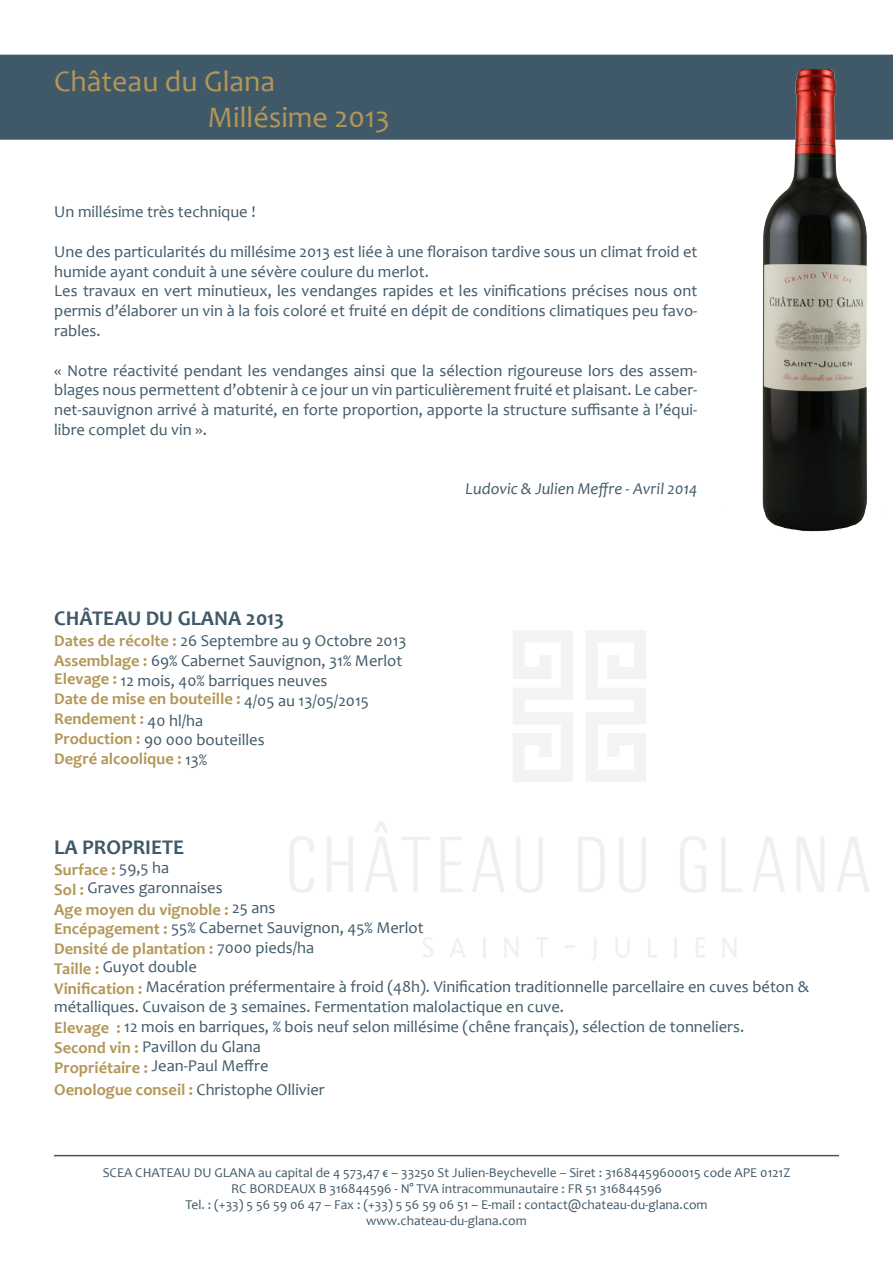
<style>
.page{position:relative;width:893px;height:1263px;background:#fff}
.page>*{position:absolute;margin:0;border:0;box-sizing:border-box;transform-origin:0 0}
.t1{font:30px "Candara";color:#b39758}
.t2{font:700 21px "Candara";color:#405968}
.t3{font:16.5px/19.8px "Candara";color:#405968}
.t4{font:700 16.5px "Candara";color:#b39758}
.t5{font:16.5px "Candara";color:#3f5c66}
.t6{font:italic 16.5px "Candara";color:#405968}
.t7{font:13.5px "Candara";color:#405968}
.s1{font-weight:700;color:#b39758}
.s2{font-weight:400;color:#405968}
.s3{color:#405968}
</style>
<div class="page">
<svg style="left:513px;top:631px;width:60px;height:151px"></svg>
<svg style="left:586px;top:631px;width:60px;height:151px"></svg>
<svg style="left:289px;top:836px;width:25px;height:57px"></svg>
<svg style="left:327px;top:837px;width:26px;height:55px"></svg>
<svg style="left:365px;top:822px;width:65px;height:70px"></svg>
<svg style="left:441px;top:837px;width:22px;height:55px"></svg>
<svg style="left:472px;top:837px;width:33px;height:55px"></svg>
<svg style="left:516px;top:837px;width:27px;height:56px"></svg>
<svg style="left:578px;top:837px;width:27px;height:55px"></svg>
<svg style="left:619px;top:837px;width:27px;height:56px"></svg>
<svg style="left:680px;top:836px;width:26px;height:57px"></svg>
<svg style="left:721px;top:837px;width:21px;height:55px"></svg>
<svg style="left:752px;top:837px;width:33px;height:55px"></svg>
<svg style="left:797px;top:837px;width:27px;height:55px"></svg>
<svg style="left:837px;top:837px;width:32px;height:55px"></svg>
<svg style="left:423px;top:937px;width:10px;height:21px"></svg>
<svg style="left:450px;top:937px;width:15px;height:20px"></svg>
<hr style="left:483px;top:937px;width:2px;height:20px;background:#231f20">
<svg style="left:504px;top:937px;width:14px;height:20px"></svg>
<svg style="left:536px;top:937px;width:12px;height:20px"></svg>
<svg style="left:565px;top:945px;width:9px;height:3px"></svg>
<svg style="left:592px;top:937px;width:4px;height:24px"></svg>
<svg style="left:616px;top:937px;width:14px;height:21px"></svg>
<svg style="left:648px;top:937px;width:9px;height:20px"></svg>
<hr style="left:674px;top:937px;width:3px;height:20px;background:#231f20">
<svg style="left:696px;top:937px;width:9px;height:20px"></svg>
<svg style="left:722px;top:937px;width:14px;height:20px"></svg>
<div style="left:1px;top:55px;width:891px;height:84px;background:#405968"></div>
<div style="left:0;top:55px;width:893px;height:85px;border:2px solid #405968"></div>
<hr style="left:54px;top:1155px;width:785px;height:1px;background:#405968">
<img style="left:697px;top:69px;width:196px;height:463px">
<p class="t1" style="left:54px;top:62px;width:223px">Château du Glana</p>
<p class="t1" style="left:208px;top:98px;width:184px">Millésime 2013</p>
<p class="t3" style="left:54px;top:202px;width:203px">Un millésime très technique !</p>
<p class="t3" style="left:54px;top:241px;width:645px">Une des particularités du millésime 2013 est liée à une floraison tardive sous un climat froid et humide ayant conduit à une sévère coulure du merlot.</p>
<p class="t3" style="left:54px;top:281px;width:645px;text-align:justify">Les travaux en vert minutieux, les vendanges rapides et les vinifications précises nous ont permis d’élaborer un vin à la fois coloré et fruité en dépit de conditions climatiques peu favo&shy;rables.</p>
<p class="t3" style="left:54px;top:360px;width:645px;text-align:justify">« Notre réactivité pendant les vendanges ainsi que la sélection rigoureuse lors des assem&shy;blages nous permettent d’obtenir à ce jour un vin particulièrement fruité et plaisant. Le caber&shy;net-sauvignon arrivé à maturité, en forte proportion, apporte la structure suffisante à l’équi&shy;libre complet du vin ».</p>
<p class="t2" style="left:54px;top:605px;width:231px">CHÂTEAU DU GLANA 2013</p>
<p class="t3" style="left:54px;top:631px;width:354px"><span class="s1">Dates de récolte :</span> 26 Septembre au 9 Octobre 2013</p>
<p class="t3" style="left:54px;top:651px;width:350px"><span class="s1">Assemblage :</span> 69% Cabernet Sauvignon, 31% Merlot</p>
<p class="t3" style="left:54px;top:670px;width:275px"><span class="s1">Elevage :</span> 12 mois, 40% barriques neuves</p>
<p class="t4" style="left:54px;top:688px;width:316px">Date de mise en bouteille : <span class="s2">4/05 au 13/05/2015</span></p>
<p class="t4" style="left:54px;top:708px;width:151px">Rendement : <span class="s2">40 hl/ha</span></p>
<p class="t3" style="left:54px;top:730px;width:212px"><span class="s1">Production :</span> 90 000 bouteilles</p>
<p class="t4" style="left:54px;top:748px;width:155px">Degré alcoolique : <span class="s2">13%</span></p>
<p class="t6" style="left:466px;top:479px;width:233px">Ludovic &amp; Julien Meffre - Avril 2014</p>
<p class="t2" style="left:54px;top:834px;width:132px">LA PROPRIETE</p>
<p class="t4" style="left:54px;top:859px;width:117px">Surface : <span class="s2">59,5 ha</span></p>
<p class="t3" style="left:54px;top:878px;width:170px"><span class="s1">Sol :</span> Graves garonnaises</p>
<p class="t4" style="left:54px;top:899px;width:223px">Age moyen du vignoble : <span class="s2">25 ans</span></p>
<p class="t3" style="left:54px;top:917px;width:371px"><span class="s1">Encépagement :</span> 55% Cabernet Sauvignon, 45% Merlot</p>
<p class="t4" style="left:54px;top:938px;width:262px">Densité de plantation : <span class="s2">7000 pieds/ha</span></p>
<p class="t3" style="left:54px;top:957px;width:144px"><span class="s1">Taille :</span> Guyot double</p>
<p class="t3" style="left:54px;top:977px;width:756px"><span class="s1">Vinification :</span> Macération préfermentaire à froid (48h). Vinification traditionnelle parcellaire en cuves béton &amp; métalliques. Cuvaison de 3 semaines. Fermentation malolactique en cuve.</p>
<p class="t5" style="left:54px;top:1016px;width:691px"><span class="s1">Elevage :</span> <span class="s3">12 mois en barriques,</span> % bois neuf selon millésime (chêne français), sélection de tonneliers.</p>
<p class="t3" style="left:54px;top:1036px;width:208px"><span class="s1">Second vin :</span> Pavillon du Glana</p>
<p class="t3" style="left:54px;top:1056px;width:216px"><span class="s1">Propriétaire :</span> Jean-Paul Meffre</p>
<p class="t3" style="left:54px;top:1079px;width:272px"><span class="s1">Oenologue conseil :</span> Christophe Ollivier</p>
<p class="t7" style="left:103px;top:1164px;width:689px">SCEA CHATEAU DU GLANA au capital de 4 573,47 € – 33250 St Julien-Beychevelle – Siret : 31684459600015 code APE 0121Z</p>
<p class="t7" style="left:231px;top:1180px;width:432px">RC BORDEAUX B 316844596 - N° TVA intracommunautaire : FR 51 316844596</p>
<p class="t7" style="left:185px;top:1196px;width:524px">Tel. : (+33) 5 56 59 06 47 – Fax : (+33) 5 56 59 06 51 – E-mail : contact@chateau-du-glana.com</p>
<p class="t7" style="left:366px;top:1212px;width:162px">www.chateau-du-glana.com</p>
</div>
